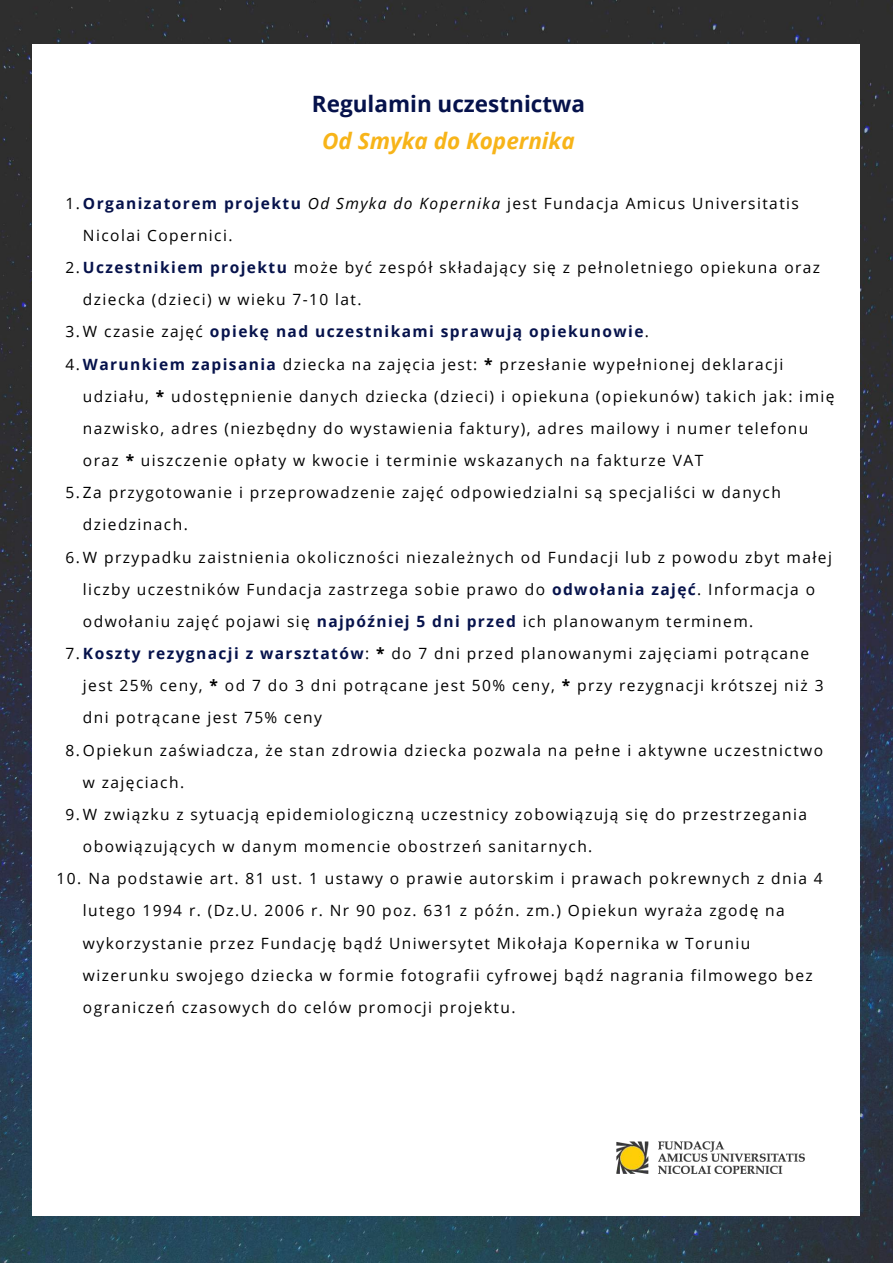
<style>
.page{position:relative;width:893px;height:1263px;background:#fff}
.page>*{position:absolute;margin:0;border:0;box-sizing:border-box;transform-origin:0 0}
.t1{font:700 22.5px "Open Sans";color:#06124b}
.t2{font:italic 700 22.5px "Open Sans";color:#f7b419}
.t3{font:15.52px "Open Sans";letter-spacing:.09em;color:#000}
.t4{font:700 15.52px "Open Sans";letter-spacing:.09em;color:#06124b}
.s1{font-weight:700;color:#06124b}
.s2{font-style:italic}
.s3{font-weight:400;color:#000}
.s4{font-weight:700}
</style>
<div class="page">
<img style="left:0;top:0;width:893px;height:1263px">
<div style="left:33px;top:44px;width:827px;height:812px;background:#fff"></div>
<div style="left:33px;top:423px;width:827px;height:792px;background:#fff"></div>
<img style="left:617px;top:1141px;width:187px;height:33px">
<h1 class="t1" style="left:312px;top:87px;width:275px">Regulamin uczestnictwa</h1>
<h1 class="t2" style="left:322px;top:125px;width:254px">Od Smyka do Kopernika</h1>
<p class="t3" style="left:66px;top:192px;width:735px">1.<span class="s1">Organizatorem projektu</span> <span class="s2">Od Smyka do Kopernika</span> jest Fundacja Amicus Universitatis</p>
<p class="t3" style="left:83px;top:224px;width:151px">Nicolai Copernici.</p>
<p class="t3" style="left:66px;top:256px;width:756px">2.<span class="s1">Uczestnikiem projektu</span> może być zespół składający się z pełnoletniego opiekuna oraz</p>
<p class="t3" style="left:83px;top:289px;width:280px">dziecka (dzieci) w wieku 7-10 lat.</p>
<p class="t4" style="left:66px;top:321px;width:585px"><span class="s3">3.W czasie zajęć</span> opiekę nad uczestnikami sprawują opiekunowie<span class="s3">.</span></p>
<p class="t3" style="left:66px;top:353px;width:719px">4.<span class="s1">Warunkiem zapisania</span> dziecka na zajęcia jest: <span class="s4">*</span> przesłanie wypełnionej deklaracji</p>
<p class="t3" style="left:83px;top:385px;width:753px">udziału, <span class="s4">*</span> udostępnienie danych dziecka (dzieci) i opiekuna (opiekunów) takich jak: imię</p>
<p class="t3" style="left:83px;top:417px;width:727px">nazwisko, adres (niezbędny do wystawienia faktury), adres mailowy i numer telefonu</p>
<p class="t3" style="left:83px;top:449px;width:622px">oraz <span class="s4">*</span> uiszczenie opłaty w kwocie i terminie wskazanych na fakturze VAT</p>
<p class="t3" style="left:66px;top:482px;width:717px">5.Za przygotowanie i przeprowadzenie zajęć odpowiedzialni są specjaliści w danych</p>
<p class="t3" style="left:83px;top:514px;width:106px">dziedzinach.</p>
<p class="t3" style="left:66px;top:546px;width:768px">6.W przypadku zaistnienia okoliczności niezależnych od Fundacji lub z powodu zbyt małej</p>
<p class="t3" style="left:83px;top:578px;width:733px">liczby uczestników Fundacja zastrzega sobie prawo do <span class="s1">odwołania zajęć</span>. Informacja o</p>
<p class="t3" style="left:83px;top:610px;width:672px">odwołaniu zajęć pojawi się <span class="s1">najpóźniej 5 dni przed</span> ich planowanym terminem.</p>
<p class="t3" style="left:66px;top:642px;width:745px">7.<span class="s1">Koszty rezygnacji z warsztatów</span>: <span class="s4">*</span> do 7 dni przed planowanymi zajęciami potrącane</p>
<p class="t3" style="left:83px;top:675px;width:742px">jest 25% ceny, <span class="s4">*</span> od 7 do 3 dni potrącane jest 50% ceny, <span class="s4">*</span> przy rezygnacji krótszej niż 3</p>
<p class="t3" style="left:83px;top:707px;width:240px">dni potrącane jest 75% ceny</p>
<p class="t3" style="left:66px;top:739px;width:759px">8.Opiekun zaświadcza, że stan zdrowia dziecka pozwala na pełne i aktywne uczestnictwo</p>
<p class="t3" style="left:83px;top:771px;width:103px">w zajęciach.</p>
<p class="t3" style="left:66px;top:803px;width:743px">9.W związku z sytuacją epidemiologiczną uczestnicy zobowiązują się do przestrzegania</p>
<p class="t3" style="left:83px;top:835px;width:511px">obowiązujących w danym momencie obostrzeń sanitarnych.</p>
<p class="t3" style="left:88px;top:867px;width:736px">Na podstawie art. 81 ust. 1 ustawy o prawie autorskim i prawach pokrewnych z dnia 4</p>
<p class="t3" style="left:83px;top:900px;width:703px">lutego 1994 r. (Dz.U. 2006 r. Nr 90 poz. 631 z późn. zm.) Opiekun wyraża zgodę na</p>
<p class="t3" style="left:83px;top:932px;width:669px">wykorzystanie przez Fundację bądź Uniwersytet Mikołaja Kopernika w Toruniu</p>
<p class="t3" style="left:83px;top:964px;width:731px">wizerunku swojego dziecka w formie fotografii cyfrowej bądź nagrania filmowego bez</p>
<p class="t3" style="left:83px;top:996px;width:434px">ograniczeń czasowych do celów promocji projektu.</p>
<p class="t3" style="left:57px;top:867px;width:26px">10.</p>
</div>
